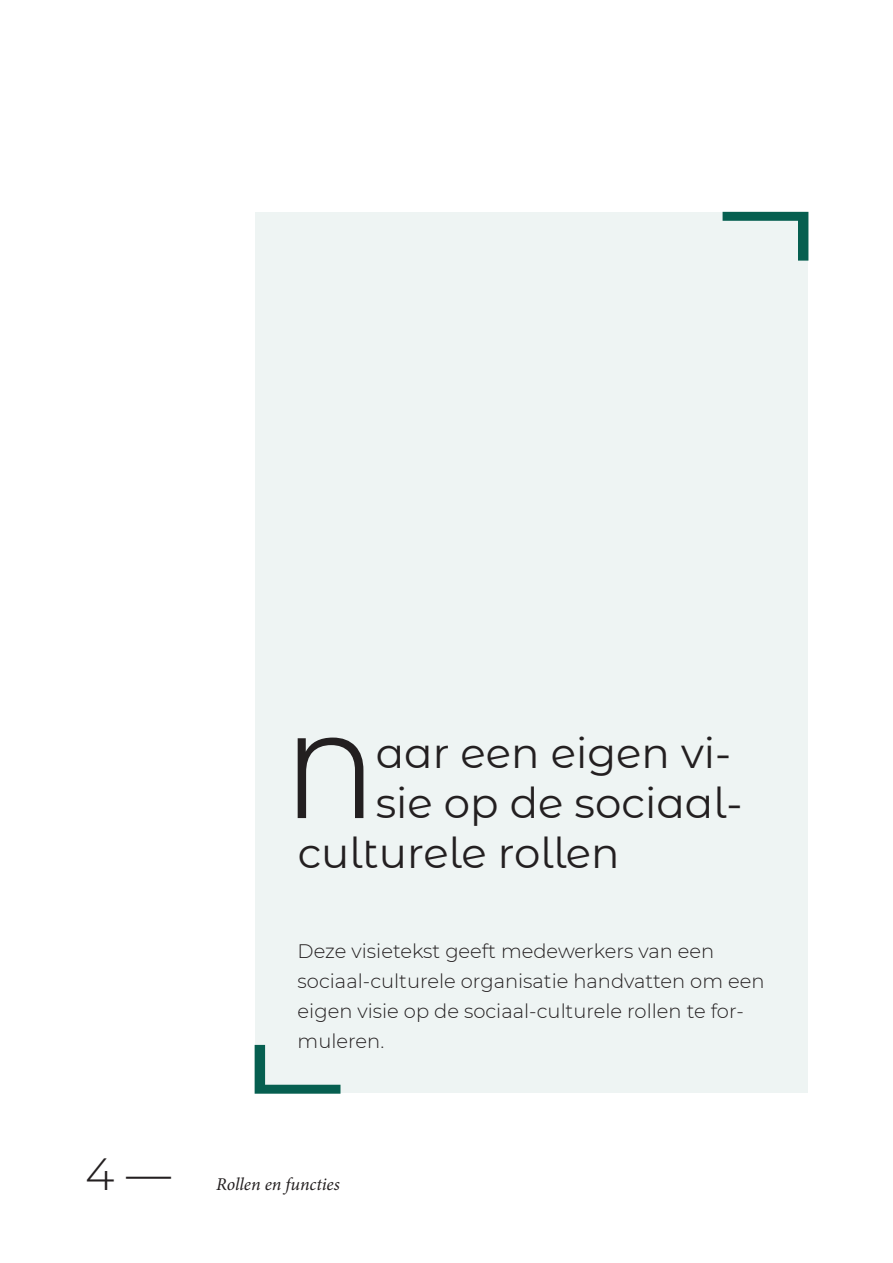
<style>
.page{position:relative;width:893px;height:1263px;background:#fff}
.page>*{position:absolute;margin:0;border:0;box-sizing:border-box;transform-origin:0 0}
.t1{font:180px "Minion Pro";color:#065f50}
.t2{font:114px "Montserrat Alternates";color:#231f20}
.t3{font:300 45px "Montserrat Alternates";color:#231f20}
.t4{font:42px "Montserrat Alternates";color:#231f20}
.t5{font:300 19.5px/30px "Montserrat";color:#231f20}
.t6{font:italic 18px "Minion Pro";letter-spacing:-.005em;color:#231f20}
</style>
<div class="page">
<div style="left:255px;top:213px;width:553px;height:880px;background:#eef4f3"></div>
<h1 class="t1" style="left:713px;top:100px;width:106px">¬</h1>
<h3 class="t3" style="left:85px;top:1143px;width:87px">4 ―</h3>
<h2 class="t2" style="left:285px;top:699px;width:93px">N</h2>
<h3 class="t4" style="left:376px;top:724px;width:357px">aar een eigen vi-</h3>
<h3 class="t4" style="left:376px;top:774px;width:368px">sie op de sociaal-</h3>
<h3 class="t4" style="left:298px;top:825px;width:324px">culturele rollen</h3>
<p class="t5" style="left:298px;top:936px;width:468px">Deze visietekst geeft medewerkers van een sociaal-culturele organisatie handvatten om een eigen visie op de sociaal-culturele rollen te for&shy;muleren.</p>
<h1 class="t1" style="left:350px;top:1205px;width:106px;rotate:-180deg">¬</h1>
<p class="t6" style="left:216px;top:1171px;width:125px">Rollen en functies</p>
</div>
